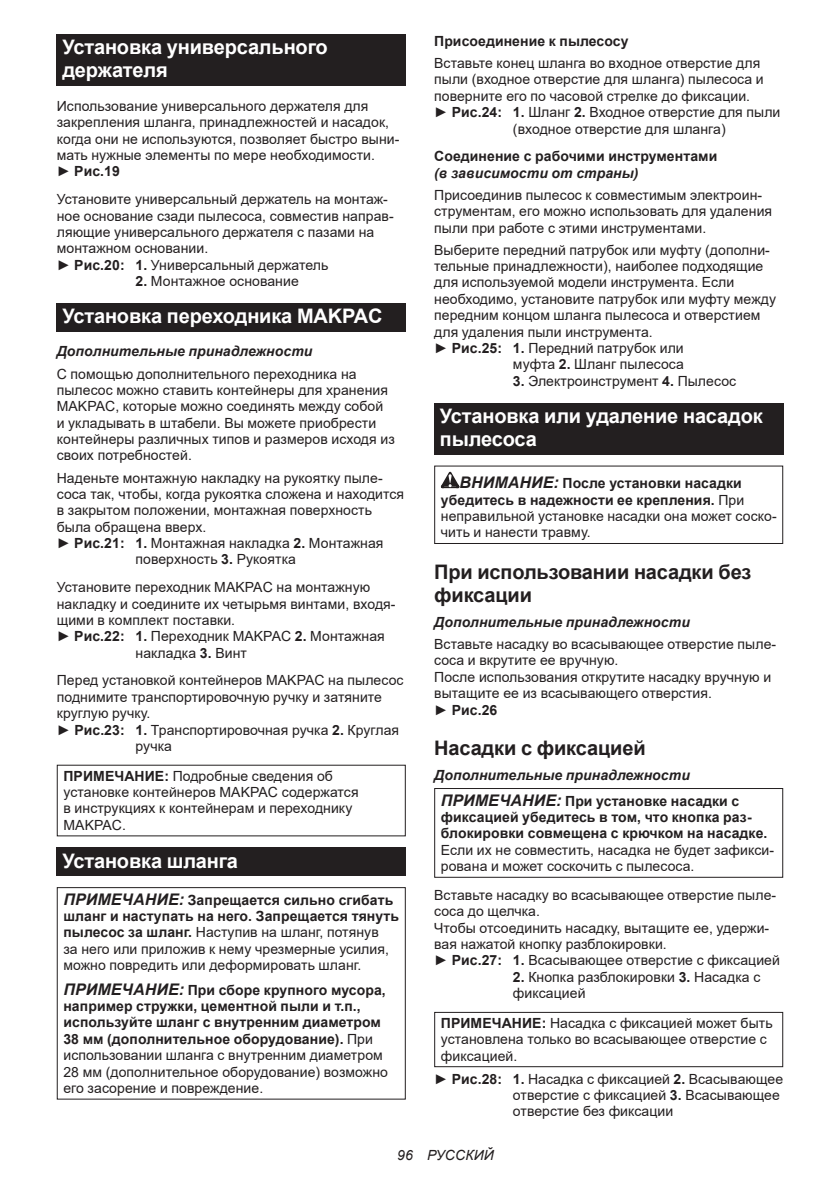
<style>
.page{position:relative;width:840px;height:1191px;background:#fff}
.page>*{position:absolute;margin:0;border:0;box-sizing:border-box;transform-origin:0 0}
.t1{font:700 20px/23.4px "Arial";letter-spacing:-.01em;color:#fff}
.t2{font:700 20px/23.4px "Arial";letter-spacing:-.01em;color:#231f20}
.t3{font:14px/16.4px "Arial";letter-spacing:.005em;color:#231f20}
.t4{font:700 14px/16.4px "Arial";letter-spacing:.005em;color:#231f20}
.t5{font:italic 700 14px/25.6px "Arial";letter-spacing:.005em;color:#231f20}
.t6{font:italic 14px "Arial";letter-spacing:.005em;color:#231f20}
.s1{font-weight:700}
.s2{font-weight:700;font-style:italic;font-size:16px}
.s3{font-style:italic;font-size:16px}
.s4{font-weight:400}
.s5{font-size:16px}
.s6{font-style:normal}
</style>
<div class="page">
<div style="left:57px;top:34px;width:348px;height:52px;background:#231f20"></div>
<div style="left:57px;top:303px;width:348px;height:28px;background:#231f20"></div>
<div style="left:57px;top:847px;width:348px;height:29px;background:#231f20"></div>
<div style="left:57px;top:887px;width:348px;height:212px;border:1px solid #231f20"></div>
<div style="left:434px;top:403px;width:348px;height:52px;background:#231f20"></div>
<svg style="left:440px;top:472px;width:19px;height:16px"></svg>
<div style="left:434px;top:465px;width:348px;height:79px;border:1px solid #231f20"></div>
<div style="left:434px;top:788px;width:348px;height:89px;border:1px solid #231f20"></div>
<div style="left:434px;top:1012px;width:348px;height:55px;border:1px solid #231f20"></div>
<h1 class="t1" style="left:62px;top:36px;width:267px">Установка универсального держателя</h1>
<p class="t3" style="left:57px;top:98px;width:344px">Использование универсального держателя для закрепления шланга, принадлежностей и насадок, когда они не используются, позволяет быстро выни&shy;мать нужные элементы по мере необходимости.<br>► <span class="s1">Рис.19</span></p>
<p class="t3" style="left:57px;top:191px;width:338px">Установите универсальный держатель на монтаж&shy;ное основание сзади пылесоса, совместив направ&shy;ляющие универсального держателя с пазами на монтажном основании.<br>► <span class="s1">Рис.20: 1.</span> Универсальный держатель</p>
<p class="t3" style="left:135px;top:273px;width:165px"><span class="s1">2.</span> Монтажное основание</p>
<h1 class="t1" style="left:62px;top:304px;width:321px">Установка переходника MAKPAC</h1>
<p class="t5" style="left:57px;top:339px;width:257px">Дополнительные принадлежности</p>
<p class="t3" style="left:57px;top:365px;width:339px">С помощью дополнительного переходника на пылесос можно ставить контейнеры для хранения MAKPAC, которые можно соединять между собой<br>и укладывать в штабели. Вы можете приобрести контейнеры различных типов и размеров исходя из своих потребностей.</p>
<p class="t3" style="left:57px;top:469px;width:327px">Наденьте монтажную накладку на рукоятку пыле-</p>
<p class="t3" style="left:57px;top:485px;width:349px">соса так, чтобы, когда рукоятка сложена и находится</p>
<p class="t3" style="left:57px;top:502px;width:316px">в закрытом положении, монтажная поверхность</p>
<p class="t3" style="left:57px;top:518px;width:151px">была обращена вверх.</p>
<p class="t3" style="left:57px;top:535px;width:328px">► <span class="s1">Рис.21: 1.</span> Монтажная накладка <span class="s1">2.</span> Монтажная</p>
<p class="t3" style="left:135px;top:551px;width:162px">поверхность <span class="s1">3.</span> Рукоятка</p>
<p class="t3" style="left:57px;top:579px;width:315px">Установите переходник MAKPAC на монтажную</p>
<p class="t3" style="left:57px;top:595px;width:340px">накладку и соедините их четырьмя винтами, входя-</p>
<p class="t3" style="left:57px;top:611px;width:180px">щими в комплект поставки.</p>
<p class="t3" style="left:57px;top:628px;width:329px">► <span class="s1">Рис.22: 1.</span> Переходник MAKPAC <span class="s1">2.</span> Монтажная</p>
<p class="t3" style="left:135px;top:644px;width:113px">накладка <span class="s1">3.</span> Винт</p>
<p class="t3" style="left:57px;top:672px;width:348px">Перед установкой контейнеров MAKPAC на пылесос</p>
<p class="t3" style="left:57px;top:688px;width:326px">поднимите транспортировочную ручку и затяните</p>
<p class="t3" style="left:57px;top:705px;width:95px">круглую ручку.</p>
<p class="t3" style="left:57px;top:721px;width:344px">► <span class="s1">Рис.23: 1.</span> Транспортировочная ручка <span class="s1">2.</span> Круглая</p>
<p class="t3" style="left:135px;top:737px;width:38px">ручка</p>
<p class="t3" style="left:63px;top:767px;width:296px"><span class="s1">ПРИМЕЧАНИЕ:</span> Подробные сведения об установке контейнеров MAKPAC содержатся в инструкциях к контейнерам и переходнику<br>MAKPAC.</p>
<h1 class="t1" style="left:62px;top:849px;width:177px">Установка шланга</h1>
<p class="t3" style="left:63px;top:891px;width:337px"><span class="s2">ПРИМЕЧАНИЕ:</span> <span class="s1">Запрещается сильно сгибать шланг и наступать на него. Запрещается тянуть пылесос за шланг.</span> Наступив на шланг, потянув<br>за него или приложив к нему чрезмерные усилия, можно повредить или деформировать шланг.</p>
<p class="t4" style="left:63px;top:981px;width:326px"><span class="s3">ПРИМЕЧАНИЕ:</span> При сборе крупного мусора, например стружки, цементной пыли и т.п., используйте шланг с внутренним диаметром 38 мм (дополнительное оборудование). <span class="s4">При использовании шланга с внутренним диаметром 28 мм (дополнительное оборудование) возможно его засорение и повреждение.</span></p>
<p class="t4" style="left:434px;top:33px;width:196px">Присоединение к пылесосу</p>
<p class="t3" style="left:434px;top:55px;width:327px">Вставьте конец шланга во входное отверстие для</p>
<p class="t3" style="left:434px;top:71px;width:331px">пыли (входное отверстие для шланга) пылесоса и</p>
<p class="t3" style="left:434px;top:88px;width:317px">поверните его по часовой стрелке до фиксации.</p>
<p class="t3" style="left:434px;top:104px;width:347px">► <span class="s1">Рис.24: 1.</span> Шланг <span class="s1">2.</span> Входное отверстие для пыли</p>
<p class="t3" style="left:512px;top:120px;width:214px">(входное отверстие для шланга)</p>
<p class="t4" style="left:434px;top:148px;width:284px">Соединение с рабочими инструментами</p>
<p class="t5" style="left:434px;top:160px;width:206px">(в зависимости от страны)</p>
<p class="t3" style="left:434px;top:187px;width:339px">Присоединив пылесос к совместимым электроин&shy;струментам, его можно использовать для удаления пыли при работе с этими инструментами.</p>
<p class="t3" style="left:434px;top:241px;width:337px">Выберите передний патрубок или муфту (дополни-</p>
<p class="t3" style="left:434px;top:258px;width:330px">тельные принадлежности), наиболее подходящие</p>
<p class="t3" style="left:434px;top:274px;width:301px">для используемой модели инструмента. Если</p>
<p class="t3" style="left:434px;top:290px;width:343px">необходимо, установите патрубок или муфту между</p>
<p class="t3" style="left:434px;top:307px;width:328px">передним концом шланга пылесоса и отверстием</p>
<p class="t3" style="left:434px;top:323px;width:220px">для удаления пыли инструмента.</p>
<p class="t3" style="left:434px;top:340px;width:251px">► <span class="s1">Рис.25: 1.</span> Передний патрубок или</p>
<p class="t3" style="left:512px;top:356px;width:172px">муфта <span class="s1">2.</span> Шланг пылесоса</p>
<p class="t3" style="left:512px;top:372px;width:225px"><span class="s1">3.</span> Электроинструмент <span class="s1">4.</span> Пылесос</p>
<h1 class="t1" style="left:439px;top:404px;width:324px">Установка или удаление насадок пылесоса</h1>
<p class="t3" style="left:440px;top:475px;width:337px;text-indent:19px"><span class="s2">ВНИМАНИЕ:</span> <span class="s1">После установки насадки убедитесь в надежности ее крепления.</span> При неправильной установке насадки она может соско&shy;чить и нанести травму.</p>
<h1 class="t2" style="left:434px;top:560px;width:319px">При использовании насадки без фиксации</h1>
<p class="t5" style="left:434px;top:610px;width:257px">Дополнительные принадлежности</p>
<p class="t3" style="left:434px;top:636px;width:343px">Вставьте насадку во всасывающее отверстие пыле&shy;соса и вкрутите ее вручную.<br>После использования открутите насадку вручную и вытащите ее из всасывающего отверстия.<br>► <span class="s1">Рис.26</span></p>
<h1 class="t2" style="left:434px;top:736px;width:213px">Насадки с фиксацией</h1>
<p class="t5" style="left:440px;top:762px;width:300px;text-indent:-7px">Дополнительные принадлежности<br><span class="s5">ПРИМЕЧАНИЕ:</span> <span class="s6">При установке насадки с</span></p>
<p class="t4" style="left:440px;top:809px;width:328px">фиксацией убедитесь в том, что кнопка раз&shy;блокировки совмещена с крючком на насадке.</p>
<p class="t3" style="left:440px;top:841px;width:334px">Если их не совместить, насадка не будет зафикси&shy;рована и может соскочить с пылесоса.</p>
<p class="t3" style="left:434px;top:886px;width:347px">Вставьте насадку во всасывающее отверстие пыле&shy;соса до щелчка.<br>Чтобы отсоединить насадку, вытащите ее, удержи&shy;вая нажатой кнопку разблокировки.<br>► <span class="s1">Рис.27: 1.</span> Всасывающее отверстие с фиксацией</p>
<p class="t3" style="left:512px;top:968px;width:249px"><span class="s1">2.</span> Кнопка разблокировки <span class="s1">3.</span> Насадка с фиксацией</p>
<p class="t3" style="left:440px;top:1014px;width:333px"><span class="s1">ПРИМЕЧАНИЕ:</span> Насадка с фиксацией может быть установлена только во всасывающее отверстие с фиксацией.</p>
<p class="t3" style="left:512px;top:1070px;width:272px;text-indent:-79px">► <span class="s1">Рис.28: 1.</span> Насадка с фиксацией <span class="s1">2.</span> Всасывающее отверстие с фиксацией <span class="s1">3.</span> Всасывающее отверстие без фиксации</p>
<p class="t6" style="left:397px;top:1146px;width:98px">96 РУССКИЙ</p>
</div>
